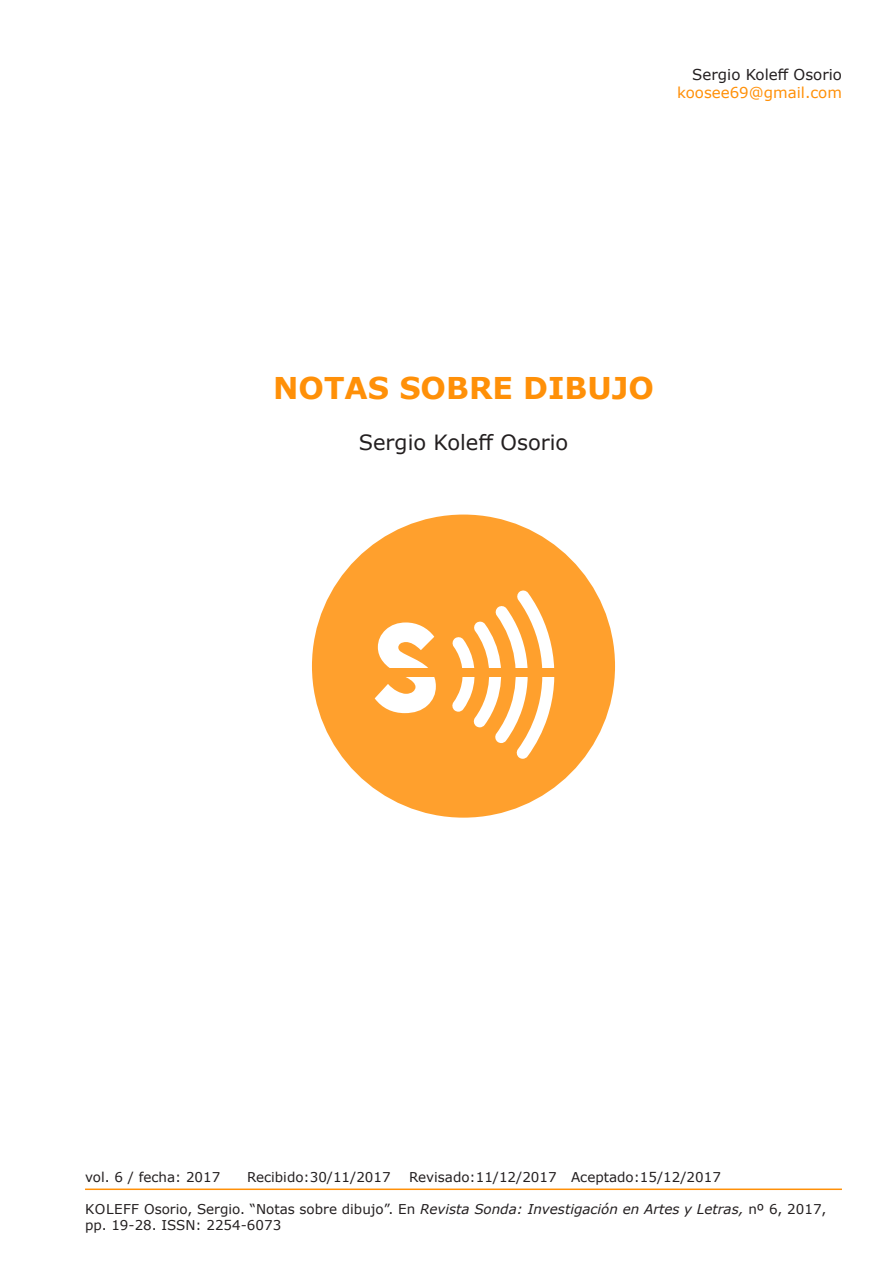
<style>
.page{position:relative;width:893px;height:1263px;background:#fff}
.page>*{position:absolute;margin:0;border:0;box-sizing:border-box;transform-origin:0 0}
.t1{font:700 30px "Verdana";color:#ff9008}
.t2{font:21px "Verdana";color:#231f20}
.t3{font:15px "Verdana";color:#231f20}
.t4{font:15px "Verdana";color:#ff9008}
.t5{font:13.5px/16.2px "Verdana";color:#231f20}
.s1{font-style:italic}
</style>
<div class="page">
<hr style="left:85px;top:1188px;width:757px;height:2px;background:#ff9008">
<div style="left:312px;top:514px;width:303px;height:304px;background:#ffa02d;border-radius:50%"></div>
<svg style="left:375px;top:622px;width:61px;height:91px"></svg>
<svg style="left:452px;top:590px;width:103px;height:169px"></svg>
<div style="left:376px;top:668px;width:184px;height:8px;background:#ffa02d"></div>
<p class="t3" style="left:692px;top:64px;width:151px">Sergio Koleff Osorio</p>
<p class="t4" style="left:677px;top:82px;width:166px">koosee69@gmail.com</p>
<p class="t1" style="left:273px;top:367px;width:382px">NOTAS SOBRE DIBUJO</p>
<p class="t2" style="left:359px;top:428px;width:211px">Sergio Koleff Osorio</p>
<p class="t5" style="left:85px;top:1169px;width:137px">vol. 6 / fecha: 2017</p>
<p class="t5" style="left:247px;top:1169px;width:145px">Recibido:30/11/2017</p>
<p class="t5" style="left:409px;top:1169px;width:313px">Revisado:11/12/2017 Aceptado:15/12/2017</p>
<p class="t5" style="left:85px;top:1201px;width:743px">KOLEFF Osorio, Sergio. “Notas sobre dibujo”. En <span class="s1">Revista Sonda: Investigación en Artes y Letras,</span> nº 6, 2017, pp. 19-28. ISSN: 2254-6073</p>
</div>
